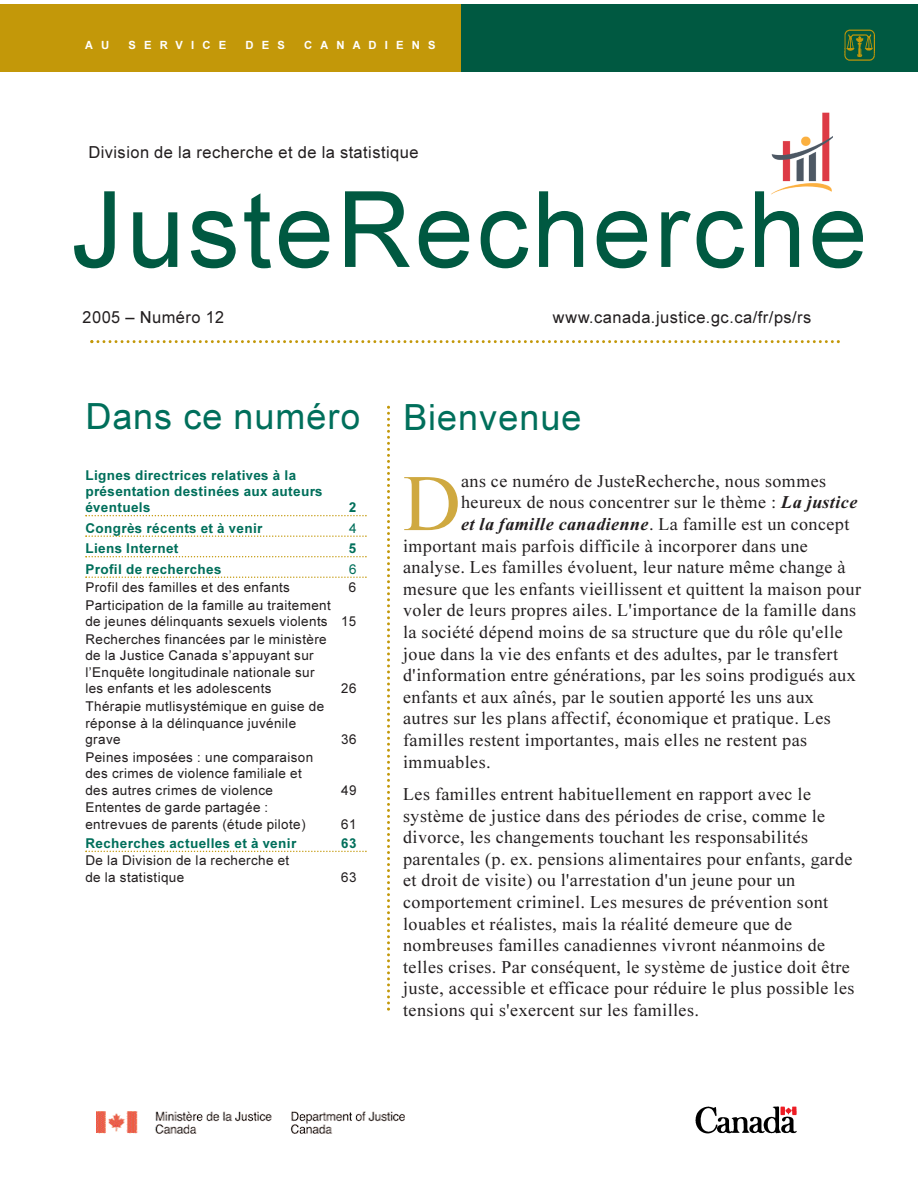
<style>
.page{position:relative;width:918px;height:1188px;background:#fff}
.page>*{position:absolute;margin:0;border:0;box-sizing:border-box;transform-origin:0 0}
.t1{font:105px "TTBE9 O00";letter-spacing:.03em;color:#005941}
.t2{font:80.25px "TTBEDO00";color:#cfa940}
.t3{font:36px "TTBE9 O00";letter-spacing:.03em;color:#006f5b}
.t4{font:18px/21.6px "TTBEDO00";letter-spacing:.025em;color:#231f20}
.t5{font:16.5px "TTBE9 O00";letter-spacing:.03em;color:#231f20}
.t6{font:13.5px/16.5px "TTBE9 O00";letter-spacing:.03em;color:#231f20}
.t7{font:13.5px/16.2px "TTBE5 O00";letter-spacing:.03em;color:#006f5b}
.t8{font:13.5px "TTBE9 O00";color:#006f5b}
.t9{font:11.25px "TTBE5 O00";letter-spacing:.725em;color:#fff}
.s1{font-family:"TTBF2 O00"}
</style>
<div class="page">
<svg style="left:85px;top:515px;width:282px;height:1px"></svg>
<svg style="left:85px;top:535px;width:282px;height:2px"></svg>
<svg style="left:85px;top:556px;width:282px;height:1px"></svg>
<svg style="left:85px;top:576px;width:282px;height:2px"></svg>
<svg style="left:85px;top:851px;width:282px;height:1px"></svg>
<img style="left:695px;top:1106px;width:102px;height:28px">
<img style="left:771px;top:112px;width:61px;height:83px">
<svg style="left:90px;top:340px;width:750px;height:3px"></svg>
<svg style="left:387px;top:406px;width:3px;height:605px"></svg>
<div style="left:0;top:5px;width:497px;height:67px;background:#c39809"></div>
<div style="left:462px;top:5px;width:456px;height:67px;background:#005941"></div>
<img style="left:844px;top:30px;width:30px;height:30px">
<img style="left:97px;top:1111px;width:307px;height:23px">
<p class="t9" style="left:85px;top:41px;width:26px">A U</p>
<p class="t9" style="left:128px;top:41px;width:99px">SERVICE</p>
<p class="t9" style="left:245px;top:41px;width:41px">DES</p>
<p class="t9" style="left:304px;top:41px;width:133px">CANADIENS</p>
<p class="t5" style="left:88px;top:146px;width:332px">Division de la recherche et de la statistique</p>
<h1 class="t1" style="left:71px;top:191px;width:798px">JusteRecherche</h1>
<p class="t5" style="left:82px;top:311px;width:143px">2005 – Numéro 12</p>
<p class="t5" style="left:553px;top:311px;width:260px">www.canada.justice.gc.ca/fr/ps/rs</p>
<h3 class="t3" style="left:85px;top:403px;width:277px">Dans ce numéro</h3>
<p class="t7" style="left:85px;top:468px;width:239px">Lignes directrices relatives à la présentation destinées aux auteurs éventuels</p>
<p class="t7" style="left:349px;top:501px;width:9px">2</p>
<p class="t7" style="left:85px;top:521px;width:179px">Congrès récents et à venir</p>
<p class="t8" style="left:349px;top:523px;width:9px">4</p>
<p class="t7" style="left:85px;top:542px;width:94px">Liens Internet</p>
<p class="t7" style="left:349px;top:542px;width:9px">5</p>
<p class="t7" style="left:85px;top:562px;width:138px">Profil de recherches</p>
<p class="t8" style="left:349px;top:564px;width:9px">6</p>
<p class="t6" style="left:85px;top:581px;width:206px">Profil des familles et des enfants</p>
<p class="t6" style="left:349px;top:581px;width:9px">6</p>
<p class="t6" style="left:85px;top:598px;width:273px">Participation de la famille au traitement<br>de jeunes délinquants sexuels violents 15<br>Recherches financées par le ministère<br>de la Justice Canada s’appuyant sur l’Enquête longitudinale nationale sur<br>les enfants et les adolescents</p>
<p class="t6" style="left:341px;top:682px;width:17px">26</p>
<p class="t6" style="left:85px;top:699px;width:240px">Thérapie mutlisystémique en guise de réponse à la délinquance juvénile grave</p>
<p class="t6" style="left:85px;top:750px;width:229px">Peines imposées : une comparaison des crimes de violence familiale et des autres crimes de violence</p>
<p class="t6" style="left:85px;top:801px;width:222px">Ententes de garde partagée : entrevues de parents (étude pilote)</p>
<p class="t6" style="left:341px;top:732px;width:17px">36</p>
<p class="t6" style="left:341px;top:783px;width:17px">49</p>
<p class="t6" style="left:341px;top:817px;width:17px">61</p>
<p class="t7" style="left:85px;top:836px;width:212px">Recherches actuelles et à venir</p>
<p class="t7" style="left:341px;top:836px;width:17px">63</p>
<p class="t6" style="left:85px;top:854px;width:206px">De la Division de la recherche et de la statistique</p>
<p class="t6" style="left:341px;top:870px;width:17px">63</p>
<h3 class="t3" style="left:403px;top:405px;width:180px">Bienvenue</h3>
<h2 class="t2" style="left:403px;top:476px;width:59px">D</h2>
<p class="t4" style="left:461px;top:472px;width:367px">ans ce numéro de JusteRecherche, nous sommes</p>
<p class="t4" style="left:461px;top:494px;width:398px">heureux de nous concentrer sur le thème : <span class="s1">La justice</span></p>
<p class="t4" style="left:461px;top:515px;width:390px"><span class="s1">et la famille canadienne</span>. La famille est un concept</p>
<p class="t4" style="left:403px;top:537px;width:406px">important mais parfois difficile à incorporer dans une</p>
<p class="t4" style="left:403px;top:558px;width:444px">analyse. Les familles évoluent, leur nature même change à</p>
<p class="t4" style="left:403px;top:580px;width:459px">mesure que les enfants vieillissent et quittent la maison pour</p>
<p class="t4" style="left:403px;top:602px;width:454px">voler de leurs propres ailes. L'importance de la famille dans</p>
<p class="t4" style="left:403px;top:623px;width:441px">la société dépend moins de sa structure que du rôle qu'elle</p>
<p class="t4" style="left:403px;top:645px;width:436px">joue dans la vie des enfants et des adultes, par le transfert</p>
<p class="t4" style="left:403px;top:666px;width:454px">d'information entre générations, par les soins prodigués aux</p>
<p class="t4" style="left:403px;top:688px;width:412px">enfants et aux aînés, par le soutien apporté les uns aux</p>
<p class="t4" style="left:403px;top:710px;width:429px">autres sur les plans affectif, économique et pratique. Les</p>
<p class="t4" style="left:403px;top:731px;width:406px">familles restent importantes, mais elles ne restent pas</p>
<p class="t4" style="left:403px;top:753px;width:89px">immuables.</p>
<p class="t4" style="left:403px;top:785px;width:453px">Les familles entrent habituellement en rapport avec le système de justice dans des périodes de crise, comme le divorce, les changements touchant les responsabilités parentales (p. ex. pensions alimentaires pour enfants, garde et droit de visite) ou l'arrestation d'un jeune pour un comportement criminel. Les mesures de prévention sont louables et réalistes, mais la réalité demeure que de nombreuses familles canadiennes vivront néanmoins de telles crises. Par conséquent, le système de justice doit être juste, accessible et efficace pour réduire le plus possible les tensions qui s'exercent sur les familles.</p>
</div>
